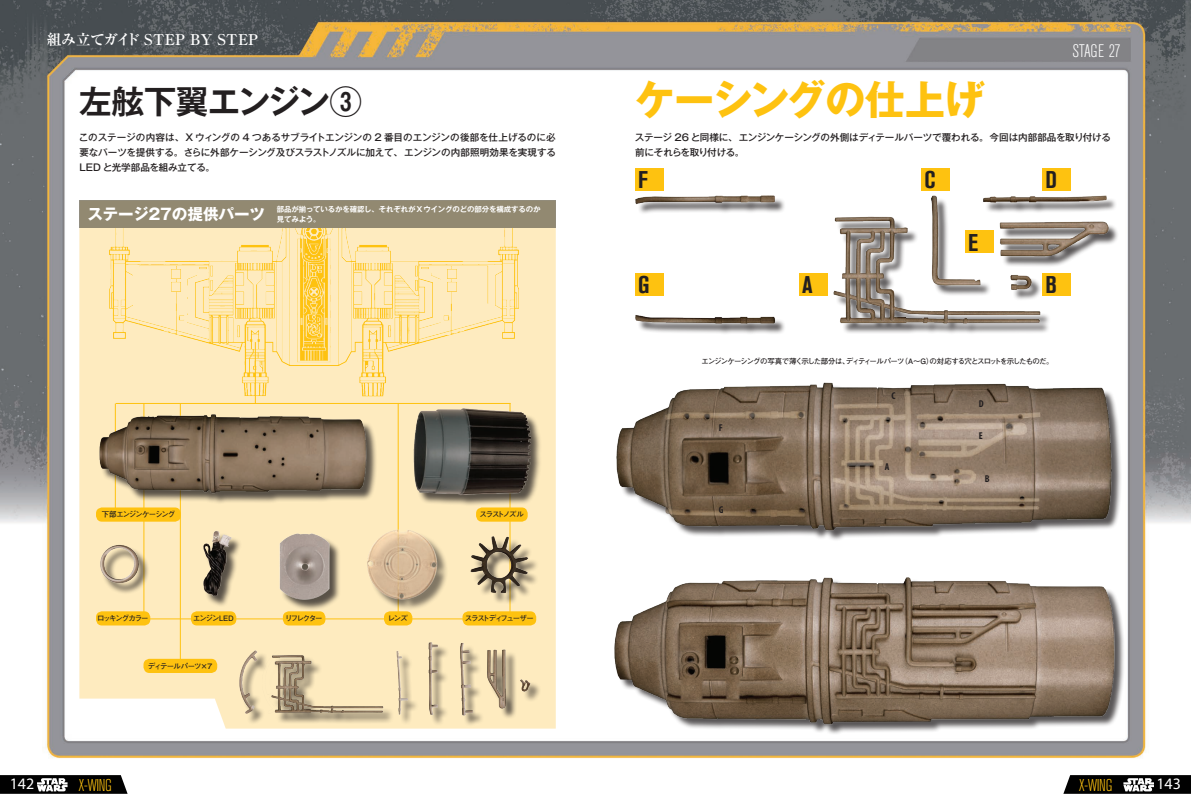
<style>
.page{position:relative;width:1191px;height:808px;background:#fff}
.page>*{position:absolute;margin:0;border:0;box-sizing:border-box;transform-origin:0 0}
.t1{font:700 40.4px "Gothic MB101 Pro";letter-spacing:-.025em;color:#fec210}
.t2{font:700 32.6px "Gothic MB101 Pro De";letter-spacing:-.025em;color:#231f20}
.t3{font:700 condensed 24px "Akzidenz Grotesk BE";color:#231f20}
.t4{font:300 condensed 18px "Akzidenz Grotesk BE";letter-spacing:-.01em;color:#fff}
.t5{font:300 condensed 17px "Akzidenz Grotesk BE";letter-spacing:-.02em;color:#fec210}
.t6{font:16px "Myriad Pro";color:#fff}
.t7{font:700 15.6px "Gothic MB101 Pro";letter-spacing:-.005em;color:#fff}
.t8{font:700 14.9px "Ryumin Pro";color:#fff}
.t9{font:700 condensed 10px "Myriad Pro";color:#231f20}
.t10{font:500 9.6px/14.9px "Gothic MB101 Pro";letter-spacing:-.02em;color:#231f20;text-align:justify}
.t11{font:700 7.4px "Futo Go B101 Pro";letter-spacing:-.12em;color:#231f20}
.t12{font:700 7.4px/9.9px "Gothic MB101 Pro De";letter-spacing:-.015em;color:#fff}
.t13{font:700 7.4px "Futo Go B101 Pro";letter-spacing:-.14em;color:#231f20}
.t14{font:700 7.4px "Futo Go B101 Pro";letter-spacing:-.11em;color:#231f20}
.t15{font:700 7.4px "Futo Go B101 Pro";letter-spacing:-.105em;color:#231f20}
.t16{font:700 7.4px "Futo Go B101 Pro";letter-spacing:-.17em;color:#231f20}
</style>
<div class="page">
<img style="left:0;top:0;width:1191px;height:759px">
<svg style="left:0;top:775px;width:128px;height:19px;background:#282828"></svg>
<svg style="left:1063px;top:775px;width:128px;height:19px;background:#282828"></svg>
<svg style="left:79px;top:228px;width:477px;height:501px;background:#feebc2"></svg>
<hr style="left:180px;top:404px;width:1px;height:262px;background:#fec210">
<hr style="left:115px;top:403px;width:1px;height:107px;background:#fec210">
<hr style="left:116px;top:403px;width:394px;height:1px;background:#fec210">
<div style="left:79px;top:200px;width:477px;height:28px;background:#928971"></div>
<img style="left:109px;top:228px;width:428px;height:169px">
<hr style="left:143px;top:403px;width:1px;height:215px;background:#fec210">
<hr style="left:255px;top:342px;width:1px;height:62px;background:#fec210">
<hr style="left:398px;top:403px;width:1px;height:210px;background:#fec210">
<hr style="left:509px;top:403px;width:1px;height:210px;background:#fec210">
<div style="left:101px;top:410px;width:441px;height:317px;background:#231f20;opacity:.75"></div>
<img style="left:92px;top:408px;width:438px;height:309px">
<div style="left:96px;top:611px;width:54px;height:14px;background:#fec210;border-radius:6px"></div>
<div style="left:143px;top:659px;width:74px;height:14px;background:#fec210;border-radius:6px"></div>
<div style="left:96px;top:507px;width:85px;height:15px;background:#fec210;border-radius:6px"></div>
<div style="left:283px;top:611px;width:42px;height:14px;background:#fec210;border-radius:6px"></div>
<div style="left:191px;top:611px;width:45px;height:14px;background:#fec210;border-radius:6px"></div>
<div style="left:384px;top:611px;width:28px;height:14px;background:#fec210;border-radius:6px"></div>
<div style="left:462px;top:611px;width:74px;height:14px;background:#fec210;border-radius:6px"></div>
<div style="left:476px;top:507px;width:51px;height:15px;background:#fec210;border-radius:6px"></div>
<img style="left:598px;top:173px;width:534px;height:586px">
<div style="left:635px;top:168px;width:29px;height:22px;background:#fec210"></div>
<div style="left:635px;top:273px;width:29px;height:22px;background:#fec210"></div>
<div style="left:799px;top:273px;width:28px;height:22px;background:#fec210"></div>
<div style="left:921px;top:168px;width:29px;height:22px;background:#fec210"></div>
<div style="left:1042px;top:168px;width:29px;height:22px;background:#fec210"></div>
<div style="left:965px;top:230px;width:28px;height:23px;background:#fec210"></div>
<div style="left:1042px;top:273px;width:29px;height:22px;background:#fec210"></div>
<h3 class="t8" style="left:47px;top:27px;width:213px">組み立てガイド STEP BY STEP</h3>
<h2 class="t2" style="left:79px;top:75px;width:284px">左舷下翼エンジン③</h2>
<p class="t10" style="left:79px;top:128px;width:479px">このステージの内容は、X ウィングの 4 つあるサブライトエンジンの 2 番目のエンジンの後部を仕上げるのに必要なパーツを提供する。さらに外部ケーシング及びスラストノズルに加えて、エンジンの内部照明効果を実現するLED と光学部品を組み立てる。</p>
<h3 class="t7" style="left:88px;top:201px;width:179px">ステージ27の提供パーツ</h3>
<p class="t12" style="left:277px;top:204px;width:265px">部品が揃っているかを確認し、それぞれがXウイングのどの部分を構成するのか見てみよう。</p>
<p class="t13" style="left:102px;top:508px;width:75px">下部エンジンケーシング</p>
<p class="t16" style="left:479px;top:508px;width:46px">スラストノズル</p>
<p class="t13" style="left:97px;top:612px;width:53px">ロッキングカラー</p>
<p class="t15" style="left:193px;top:612px;width:42px">エンジンLED</p>
<p class="t13" style="left:285px;top:612px;width:39px">リフレクター</p>
<p class="t13" style="left:388px;top:612px;width:22px">レンズ</p>
<p class="t13" style="left:465px;top:612px;width:70px">スラストディフューザー</p>
<p class="t14" style="left:148px;top:660px;width:67px">ディテールパーツ×７</p>
<h3 class="t4" style="left:1072px;top:41px;width:50px">STAGE 27</h3>
<h1 class="t1" style="left:635px;top:66px;width:351px">ケーシングの仕上げ</h1>
<p class="t10" style="left:635px;top:128px;width:477px">ステージ 26 と同様に、エンジンケーシングの外側はディテールパーツで覆われる。今回は内部部品を取り付ける前にそれらを取り付ける。</p>
<h3 class="t3" style="left:638px;top:166px;width:11px">F</h3>
<h3 class="t3" style="left:638px;top:271px;width:13px">G</h3>
<h3 class="t3" style="left:802px;top:271px;width:12px">A</h3>
<h3 class="t3" style="left:924px;top:166px;width:12px">C</h3>
<h3 class="t3" style="left:1045px;top:166px;width:13px">D</h3>
<h3 class="t3" style="left:968px;top:228px;width:12px">E</h3>
<h3 class="t3" style="left:1045px;top:271px;width:13px">B</h3>
<p class="t11" style="left:701px;top:355px;width:353px">エンジンケーシングの写真で薄く示した部分は、ディティールパーツ（A〜G）の対応する穴とスロットを示したものだ。</p>
<p class="t9" style="left:719px;top:422px;width:5px">F</p>
<p class="t9" style="left:719px;top:504px;width:6px">G</p>
<p class="t9" style="left:891px;top:390px;width:5px">C</p>
<p class="t9" style="left:884px;top:462px;width:6px">A</p>
<p class="t9" style="left:979px;top:398px;width:6px">D</p>
<p class="t9" style="left:979px;top:430px;width:5px">E</p>
<p class="t9" style="left:984px;top:473px;width:6px">B</p>
<h3 class="t6" style="left:10px;top:775px;width:26px">142</h3>
<h3 class="t5" style="left:79px;top:776px;width:35px">X-WING</h3>
<h3 class="t5" style="left:1079px;top:776px;width:35px">X-WING</h3>
<h3 class="t6" style="left:1156px;top:775px;width:26px">143</h3>
</div>
